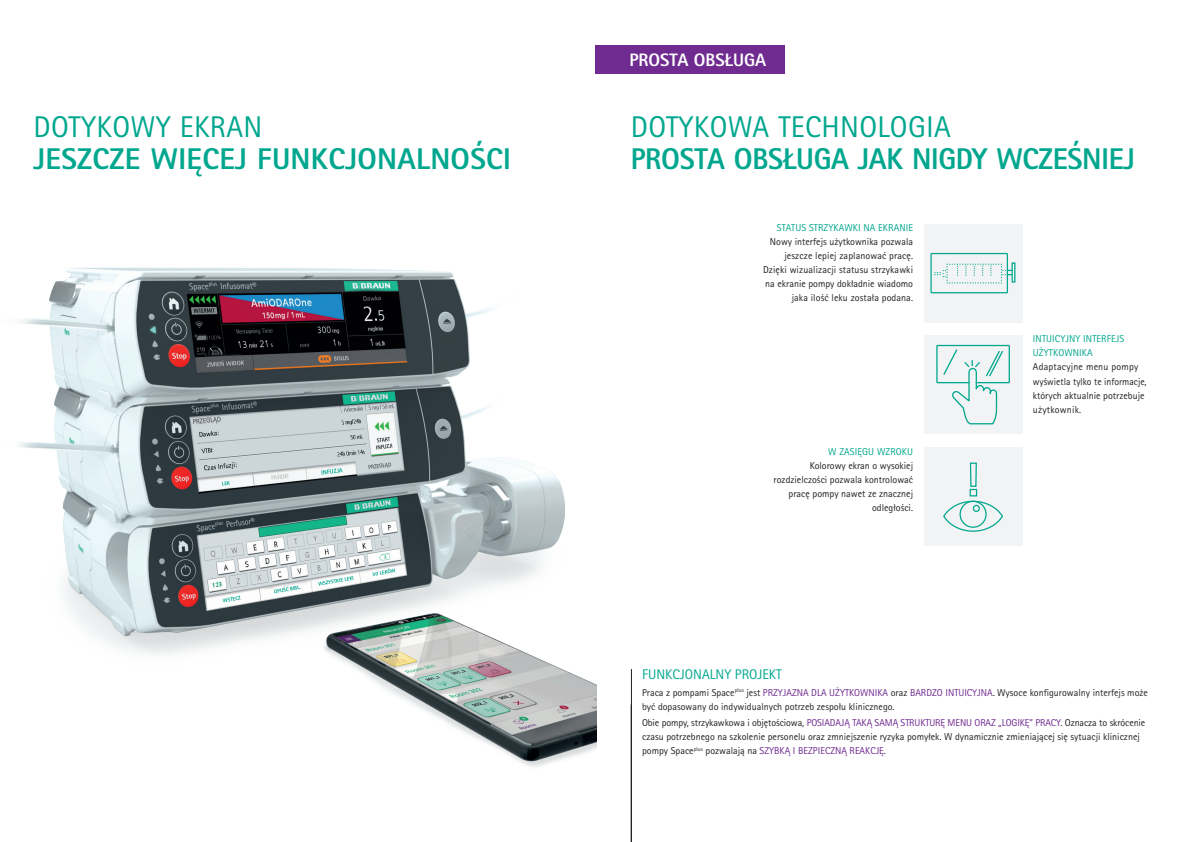
<style>
.page{position:relative;width:1191px;height:842px;background:#fff}
.page>*{position:absolute;margin:0;border:0;box-sizing:border-box;transform-origin:0 0}
.Headline{font:800 30px/32px "Rotis Sans Serif Pro";color:#00a78e}
.Headline-2{font:30px "Rotis Sans Serif Pro";letter-spacing:.01em;color:#00a78e}
.t1{font:800 18px "Rotis Sans Serif Pro";color:#fff}
.t2{font:14px "Rotis Sans Serif Pro";color:#00a78e}
.t3{font:10px/14px "Rotis Sans Serif Pro";color:#231f20;text-align:right}
.t4{font:10px "Rotis Sans Serif Pro";letter-spacing:.01em;color:#00a78e}
.s1{font-weight:400}
.s2{color:#00a78e}
.s3{color:#702b91}
</style>
<div class="page">
<div style="left:595px;top:45px;width:189px;height:29px;background:#702b91"></div>
<hr style="left:631px;top:669px;width:1px;height:173px;background:#231f20">
<div style="left:924px;top:447px;width:98px;height:99px;background:#f2f3f4"></div>
<div style="left:924px;top:224px;width:98px;height:98px;background:#f2f3f4"></div>
<div style="left:1011px;top:262px;width:4px;height:21px;border:1px solid #00a78e"></div>
<svg style="left:930px;top:253px;width:82px;height:41px"></svg>
<div style="left:924px;top:336px;width:98px;height:98px;background:#f2f3f4"></div>
<svg style="left:936px;top:344px;width:74px;height:81px"></svg>
<div style="left:943px;top:501px;width:60px;height:31px;border:1px solid #00a78e;border-radius:50%"></div>
<svg style="left:959px;top:500px;width:28px;height:28px"></svg>
<svg style="left:969px;top:462px;width:8px;height:25px"></svg>
<div style="left:969px;top:489px;width:8px;height:7px;border:1px solid #00a78e"></div>
<img style="left:19px;top:267px;width:577px;height:500px">
<p class="Headline" style="left:34px;top:110px;width:479px"><span class="s1">DOTYKOWY EKRAN<br></span>JESZCZE WIĘCEJ FUNKCJONALNOŚCI</p>
<p class="t1" style="left:629px;top:48px;width:138px">PROSTA OBSŁUGA</p>
<p class="Headline-2" style="left:631px;top:109px;width:321px">DOTYKOWA TECHNOLOGIA</p>
<p class="Headline" style="left:631px;top:142px;width:505px">PROSTA OBSŁUGA JAK NIGDY WCZEŚNIEJ</p>
<p class="t4" style="left:777px;top:222px;width:138px">STATUS STRZYKAWKI NA EKRANIE</p>
<p class="t3" style="left:763px;top:235px;width:151px">Nowy interfejs użytkownika pozwala jeszcze lepiej zaplanować pracę.<br>Dzięki wizualizacji statusu strzykawki na ekranie pompy dokładnie wiadomo jaka ilość leku została podana.</p>
<p class="t3" style="left:809px;top:444px;width:105px"><span class="s2">W ZASIĘGU WZROKU<br></span>Kolorowy ekran o wysokiej</p>
<p class="t3" style="left:773px;top:472px;width:141px">rozdzielczości pozwala kontrolować pracę pompy nawet ze znacznej odległości.</p>
<p class="t4" style="left:1033px;top:333px;width:93px">INTUICYJNY INTERFEJS</p>
<p class="t4" style="left:1033px;top:347px;width:61px">UŻYTKOWNIKA</p>
<p class="t3" style="left:1033px;top:360px;width:115px;text-align:left">Adaptacyjne menu pompy wyświetla tylko te informacje, których aktualnie potrzebuje użytkownik.</p>
<p class="t2" style="left:642px;top:666px;width:141px">FUNKCJONALNY PROJEKT</p>
<p class="t3" style="left:642px;top:685px;width:507px;text-align:left">Praca z pompami Space<sup>plus</sup> jest <span class="s3">PRZYJAZNA DLA UŻYTKOWNIKA</span> oraz <span class="s3">BARDZO INTUICYJNA</span>. Wysoce konfigurowalny interfejs może być dopasowany do indywidualnych potrzeb zespołu klinicznego.</p>
<p class="t3" style="left:642px;top:716px;width:505px;text-align:left">Obie pompy, strzykawkowa i objętościowa, <span class="s3">POSIADAJĄ TAKĄ SAMĄ STRUKTURĘ MENU ORAZ „LOGIKĘ” PRACY</span>. Oznacza to skrócenie czasu potrzebnego na szkolenie personelu oraz zmniejszenie ryzyka pomyłek. W dynamicznie zmieniającej się sytuacji klinicznej pompy Space<sup>plus</sup> pozwalają na <span class="s3">SZYBKĄ I BEZPIECZNĄ REAKCJĘ</span>.</p>
</div>
